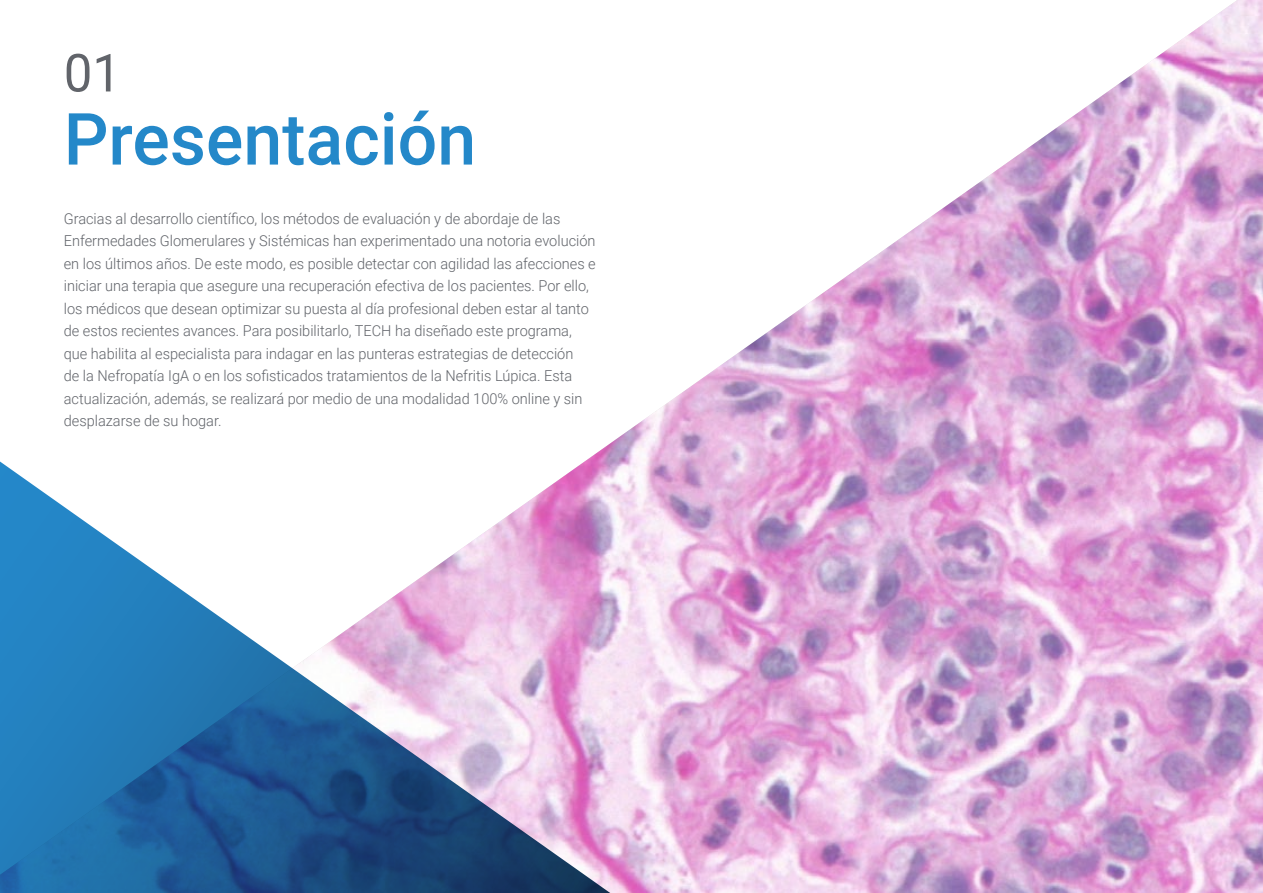
<style>
.page{position:relative;width:1263px;height:893px;background:#fff}
.page>*{position:absolute;margin:0;border:0;box-sizing:border-box;transform-origin:0 0}
.t1{font:500 72px "Roboto";color:#2488c9}
.t2{font:52.5px "Roboto";color:#61646a}
.t3{font:300 15px/22.5px "Roboto";color:#61646a}
</style>
<div class="page">
<img style="left:606px;top:0;width:657px;height:893px">
<svg style="left:0;top:446px;width:640px;height:447px"></svg>
<h2 class="t2" style="left:64px;top:36px;width:59px">01</h2>
<h1 class="t1" style="left:64px;top:89px;width:414px">Presentación</h1>
<p class="t3" style="left:64px;top:207px;width:533px">Gracias al desarrollo científico, los métodos de evaluación y de abordaje de las Enfermedades Glomerulares y Sistémicas han experimentado una notoria evolución en los últimos años. De este modo, es posible detectar con agilidad las afecciones e iniciar una terapia que asegure una recuperación efectiva de los pacientes. Por ello, los médicos que desean optimizar su puesta al día profesional deben estar al tanto de estos recientes avances. Para posibilitarlo, TECH ha diseñado este programa, que habilita al especialista para indagar en las punteras estrategias de detección<br>de la Nefropatía IgA o en los sofisticados tratamientos de la Nefritis Lúpica. Esta actualización, además, se realizará por medio de una modalidad 100% online y sin desplazarse de su hogar.</p>
</div>
